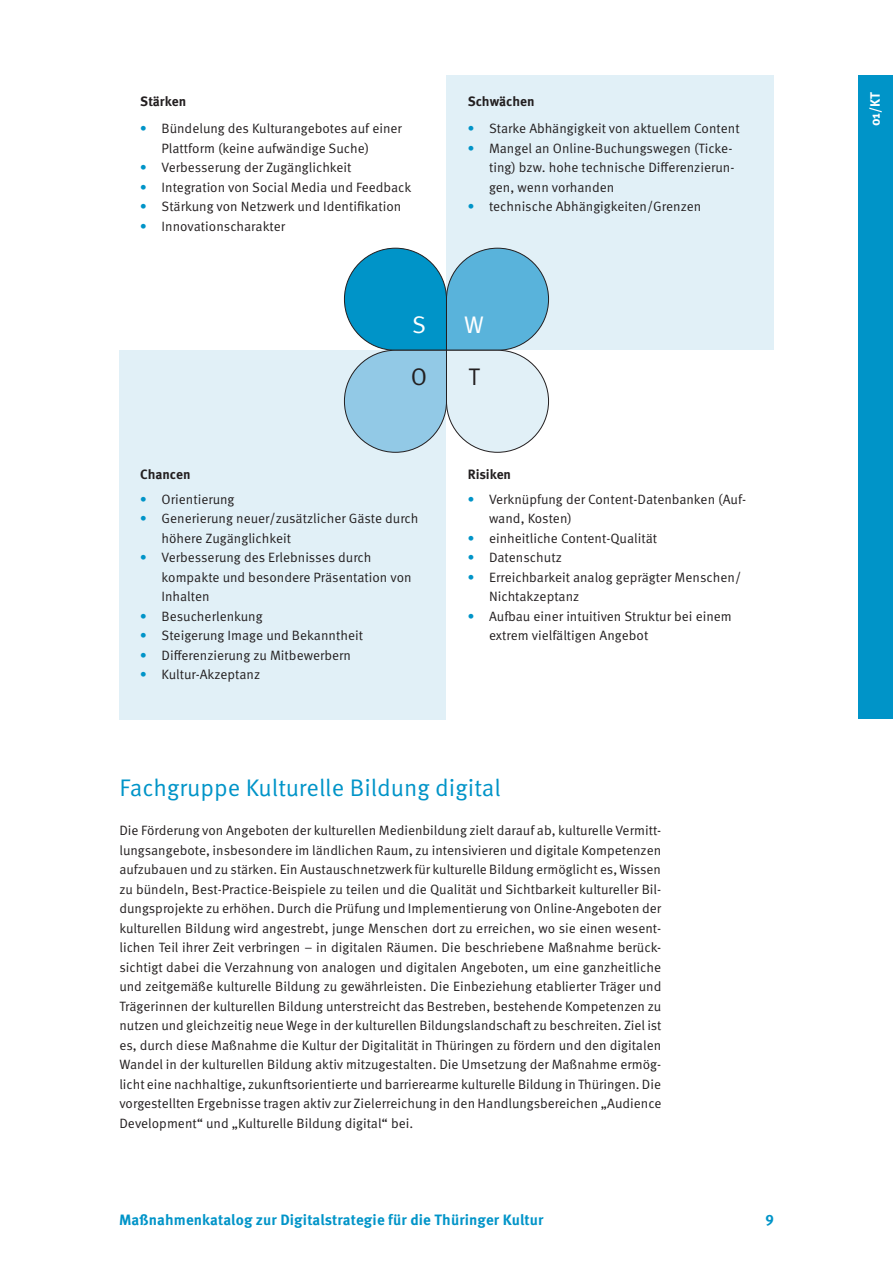
<style>
.page{position:relative;width:893px;height:1263px;background:#fff}
.page>*{position:absolute;margin:0;border:0;box-sizing:border-box;transform-origin:0 0}
.t1{font:24px "Meta Pro Norm";color:#0094c8}
.t2{font:24px "Meta Pro Norm";color:#fff}
.t3{font:24px "Meta Pro Norm";color:#231f20}
.t4{font:700 15px "Meta Pro";letter-spacing:.01em;color:#0094c8}
.t5{font:13.5px/19.5px "Meta Pro Norm";color:#231f20}
.t6{font:700 13.5px "Meta Pro";color:#231f20}
.t7{font:700 13.5px "Meta Pro";color:#fff}
.s1{font-family:"Meta Pro";font-weight:700;color:#0094c8}
</style>
<div class="page">
<div style="left:859px;top:75px;width:34px;height:643px;background:#0094c8"></div>
<div style="left:119px;top:350px;width:327px;height:370px;background:#e1f0f7"></div>
<div style="left:446px;top:75px;width:328px;height:280px;background:#e1f0f7"></div>
<div style="left:446px;top:350px;width:328px;height:370px;background:#fff"></div>
<svg style="left:344px;top:247px;width:205px;height:206px"></svg>
<p class="t6" style="left:140px;top:91px;width:47px">Stärken</p>
<p class="t5" style="left:162px;top:118px;width:242px;text-indent:-21px"><span class="s1">•</span> Bündelung des Kulturangebotes auf einer<br>Plattform (keine aufwändige Suche)</p>
<p class="t5" style="left:140px;top:157px;width:213px"><span class="s1">•</span> Verbesserung der Zugänglichkeit</p>
<p class="t5" style="left:140px;top:176px;width:273px"><span class="s1">•</span> Integration von Social Media und Feedback</p>
<p class="t5" style="left:140px;top:196px;width:263px"><span class="s1">•</span> Stärkung von Netzwerk und Identifikation</p>
<p class="t5" style="left:140px;top:215px;width:146px"><span class="s1">•</span> Innovationscharakter</p>
<p class="t6" style="left:468px;top:91px;width:68px">Schwächen</p>
<p class="t5" style="left:468px;top:118px;width:273px"><span class="s1">•</span> Starke Abhängigkeit von aktuellem Content</p>
<p class="t5" style="left:489px;top:137px;width:247px;text-indent:-21px"><span class="s1">•</span> Mangel an Online-Buchungswegen (Ticke&shy;ting) bzw. hohe technische Differenzierun&shy;gen, wenn vorhanden</p>
<p class="t5" style="left:468px;top:196px;width:235px"><span class="s1">•</span> technische Abhängigkeiten/Grenzen</p>
<h1 class="t2" style="left:412px;top:307px;width:15px">S</h1>
<h1 class="t2" style="left:464px;top:307px;width:21px">W</h1>
<h1 class="t3" style="left:411px;top:359px;width:18px">O</h1>
<h1 class="t3" style="left:468px;top:359px;width:13px">T</h1>
<p class="t6" style="left:140px;top:464px;width:52px">Chancen</p>
<p class="t5" style="left:140px;top:488px;width:96px"><span class="s1">•</span> Orientierung</p>
<p class="t5" style="left:162px;top:508px;width:258px;text-indent:-21px"><span class="s1">•</span> Generierung neuer/zusätzlicher Gäste durch höhere Zugänglichkeit</p>
<p class="t5" style="left:162px;top:547px;width:252px;text-indent:-21px"><span class="s1">•</span> Verbesserung des Erlebnisses durch kompakte und besondere Präsentation von<br>Inhalten</p>
<p class="t5" style="left:140px;top:605px;width:124px"><span class="s1">•</span> Besucherlenkung</p>
<p class="t5" style="left:140px;top:625px;width:224px"><span class="s1">•</span> Steigerung Image und Bekanntheit</p>
<p class="t5" style="left:140px;top:644px;width:212px"><span class="s1">•</span> Differenzierung zu Mitbewerbern</p>
<p class="t5" style="left:140px;top:664px;width:122px"><span class="s1">•</span> Kultur-Akzeptanz</p>
<p class="t6" style="left:468px;top:464px;width:45px">Risiken</p>
<p class="t5" style="left:489px;top:488px;width:259px;text-indent:-21px"><span class="s1">•</span> Verknüpfung der Content-Datenbanken (Auf&shy;wand, Kosten)</p>
<p class="t5" style="left:468px;top:527px;width:191px"><span class="s1">•</span> einheitliche Content-Qualität</p>
<p class="t5" style="left:468px;top:547px;width:96px"><span class="s1">•</span> Datenschutz</p>
<p class="t5" style="left:489px;top:566px;width:254px;text-indent:-21px"><span class="s1">•</span> Erreichbarkeit analog geprägter Menschen/<br>Nichtakzeptanz</p>
<p class="t5" style="left:489px;top:605px;width:244px;text-indent:-21px"><span class="s1">•</span> Aufbau einer intuitiven Struktur bei einem extrem vielfältigen Angebot</p>
<h1 class="t1" style="left:119px;top:770px;width:383px">Fachgruppe Kulturelle Bildung digital</h1>
<p class="t5" style="left:119px;top:820px;width:544px;text-align:justify">Die Förderung von Angeboten der kulturellen Medienbildung zielt darauf ab, kulturelle Vermitt&shy;lungsangebote, insbesondere im ländlichen Raum, zu intensivieren und digitale Kompetenzen aufzubauen und zu stärken. Ein Austauschnetzwerk für kulturelle Bildung ermöglicht es, Wissen zu bündeln, Best-Practice-Beispiele zu teilen und die Qualität und Sichtbarkeit kultureller Bil&shy;dungsprojekte zu erhöhen. Durch die Prüfung und Implementierung von Online-Angeboten der kulturellen Bildung wird angestrebt, junge Menschen dort zu erreichen, wo sie einen wesent&shy;lichen Teil ihrer Zeit verbringen – in digitalen Räumen. Die beschriebene Maßnahme berück&shy;sichtigt dabei die Verzahnung von analogen und digitalen Angeboten, um eine ganzheitliche und zeitgemäße kulturelle Bildung zu gewährleisten. Die Einbeziehung etablierter Träger und Trägerinnen der kulturellen Bildung unterstreicht das Bestreben, bestehende Kompetenzen zu nutzen und gleichzeitig neue Wege in der kulturellen Bildungslandschaft zu beschreiten. Ziel ist es, durch diese Maßnahme die Kultur der Digitalität in Thüringen zu fördern und den digitalen Wandel in der kulturellen Bildung aktiv mitzugestalten. Die Umsetzung der Maßnahme ermög&shy;licht eine nachhaltige, zukunftsorientierte und barrierearme kulturelle Bildung in Thüringen. Die vorgestellten Ergebnisse tragen aktiv zur Zielerreichung in den Handlungsbereichen „Audience Development“ und „Kulturelle Bildung digital“ bei.</p>
<p class="t4" style="left:119px;top:1208px;width:426px">Maßnahmenkatalog zur Digitalstrategie für die Thüringer Kultur</p>
<p class="t4" style="left:765px;top:1208px;width:10px">9</p>
<p class="t7" style="left:865px;top:126px;width:36px;rotate:-90deg">01/KT</p>
</div>
